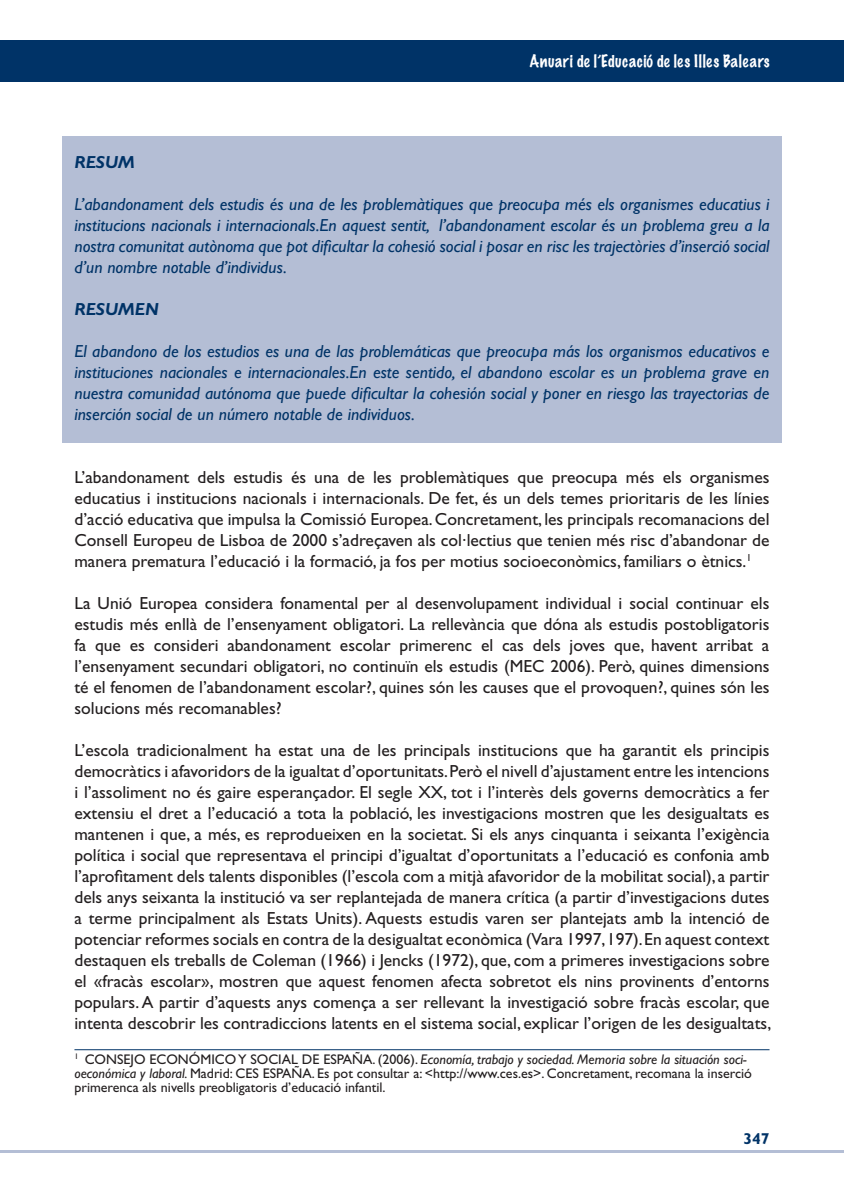
<style>
.page{position:relative;width:844px;height:1191px;background:#fff}
.page>*{position:absolute;margin:0;border:0;box-sizing:border-box;transform-origin:0 0}
.t1{font:17.5px/21px "Gill Sans Std";color:#231f20;text-align:justify}
.t2{font:italic 17.5px/21px "Gill Sans Std";color:#003367;text-align:justify}
.t3{font:italic 700 17.5px "Gill Sans Std";color:#003367}
.t4{font:100 15.75px "Marker Felt";letter-spacing:.03em;color:#fff}
.t5{font:700 15.75px "Gill Sans";color:#003367}
.t6{font:14px/14px "Gill Sans Std";color:#231f20}
.s1{font-style:italic}
</style>
<div class="page">
<div style="left:0;top:40px;width:843px;height:42px;background:#003367"></div>
<hr style="left:0;top:1150px;width:843px;height:2px;background:#b4bed5">
<div style="left:62px;top:136px;width:719px;height:307px;background:#b4bed5"></div>
<hr style="left:74px;top:1049px;width:695px;height:1px;background:#003367">
<p class="t4" style="left:529px;top:53px;width:241px">Anuari de l’Educació de les Illes Balears</p>
<p class="t3" style="left:74px;top:152px;width:62px">RESUM</p>
<p class="t2" style="left:74px;top:194px;width:696px">L’abandonament dels estudis és una de les problemàtiques que preocupa més els organismes educatius i institucions nacionals i internacionals.En aquest sentit, l’abandonament escolar és un problema greu a la nostra comunitat autònoma que pot dificultar la cohesió social i posar en risc les trajectòries d’inserció social d’un nombre notable d’individus.</p>
<p class="t3" style="left:74px;top:299px;width:86px">RESUMEN</p>
<p class="t2" style="left:74px;top:341px;width:696px">El abandono de los estudios es una de las problemáticas que preocupa más los organismos educativos e instituciones nacionales e internacionales.En este sentido, el abandono escolar es un problema grave en nuestra comunidad autónoma que puede dificultar la cohesión social y poner en riesgo las trayectorias de inserción social de un número notable de individuos.</p>
<p class="t1" style="left:74px;top:467px;width:696px">L’abandonament dels estudis és una de les problemàtiques que preocupa més els organismes educatius i institucions nacionals i internacionals. De fet, és un dels temes prioritaris de les línies d’acció educativa que impulsa la Comissió Europea. Concretament, les principals recomanacions del Consell Europeu de Lisboa de 2000 s’adreçaven als col·lectius que tenien més risc d’abandonar de manera prematura l’educació i la formació, ja fos per motius socioeconòmics, familiars o ètnics.<sup>1</sup></p>
<p class="t1" style="left:74px;top:593px;width:696px">La Unió Europea considera fonamental per al desenvolupament individual i social continuar els estudis més enllà de l’ensenyament obligatori. La rellevància que dóna als estudis postobligatoris fa que es consideri abandonament escolar primerenc el cas dels joves que, havent arribat a l’ensenyament secundari obligatori, no continuïn els estudis (MEC 2006). Però, quines dimensions té el fenomen de l’abandonament escolar?, quines són les causes que el provoquen?, quines són les solucions més recomanables?</p>
<p class="t1" style="left:74px;top:740px;width:698px">L’escola tradicionalment ha estat una de les principals institucions que ha garantit els principis democràtics i afavoridors de la igualtat d’oportunitats. Però el nivell d’ajustament entre les intencions i l’assoliment no és gaire esperançador. El segle XX, tot i l’interès dels governs democràtics a fer extensiu el dret a l’educació a tota la població, les investigacions mostren que les desigualtats es mantenen i que, a més, es reprodueixen en la societat. Si els anys cinquanta i seixanta l’exigència política i social que representava el principi d’igualtat d’oportunitats a l’educació es confonia amb l’aprofitament dels talents disponibles (l’escola com a mitjà afavoridor de la mobilitat social), a partir dels anys seixanta la institució va ser replantejada de manera crítica (a partir d’investigacions dutes a terme principalment als Estats Units). Aquests estudis varen ser plantejats amb la intenció de potenciar reformes socials en contra de la desigualtat econòmica (Vara 1997, 197). En aquest context destaquen els treballs de Coleman (1966) i Jencks (1972), que, com a primeres investigacions sobre el «fracàs escolar», mostren que aquest fenomen afecta sobretot els nins provinents d’entorns populars. A partir d’aquests anys comença a ser rellevant la investigació sobre fracàs escolar, que intenta descobrir les contradiccions latents en el sistema social, explicar l’origen de les desigualtats,</p>
<p class="t6" style="left:74px;top:1052px;width:678px"><sup>1</sup> CONSEJO ECONÓMICO Y SOCIAL DE ESPAÑA. (2006). <span class="s1">Economía, trabajo y sociedad. Memoria sobre la situación soci&shy;oeconómica y laboral.</span> Madrid: CES ESPAÑA. Es pot consultar a: &lt;http://www.ces.es&gt;. Concretament, recomana la inserció primerenca als nivells preobligatoris d’educació infantil.</p>
<p class="t5" style="left:743px;top:1129px;width:28px">347</p>
</div>
